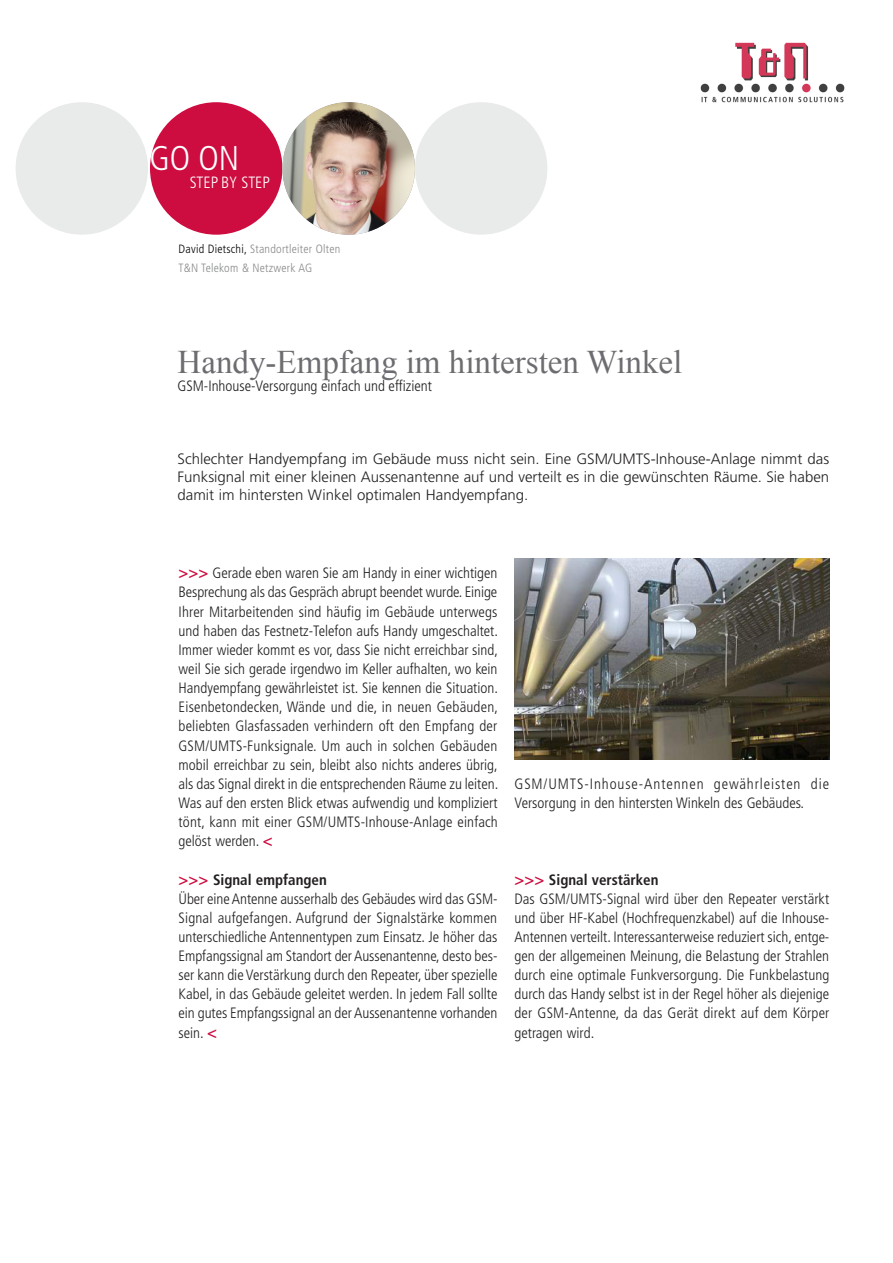
<style>
.page{position:relative;width:893px;height:1263px;background:#fff}
.page>*{position:absolute;margin:0;border:0;box-sizing:border-box;transform-origin:0 0}
.t1{font:300 condensed 34.35px "Frutiger LT Std";color:#fff}
.Titel_Titel{font:33px "Times New Roman";color:#6c6d70}
.t2{font:300 condensed 16.35px "Frutiger LT Std";color:#fff}
.lauftext{font:300 condensed 15px/19.2px "Frutiger LT Std";color:#231f20;text-align:justify}
.lead{font:300 15px/18px "Frutiger LT Std";color:#231f20;text-align:justify}
.Titel_Titel-2{font:300 condensed 15px "Frutiger LT Std";color:#231f20}
.lauftext_bolt{font:700 condensed 15px "Frutiger LT Std";color:#231f20}
.t3{font:300 condensed 12px "Frutiger LT Std";letter-spacing:.02em;color:#87898c}
.s1{color:#000}
.s2{font-weight:700;font-size:16.5px;color:#cd0d40}
.s3{font-size:16.5px;color:#cd0d40}
</style>
<div class="page">
<div style="left:415px;top:102px;width:132px;height:133px;background:#e9eaea;border-radius:50%"></div>
<div style="left:150px;top:102px;width:132px;height:133px;background:#cd0d40;border-radius:50%"></div>
<img style="left:700px;top:42px;width:145px;height:61px">
<div style="left:16px;top:102px;width:132px;height:133px;background:#e9eaea;border-radius:50%"></div>
<img style="left:282px;top:102px;width:133px;height:133px;border-radius:66px">
<img style="left:514px;top:558px;width:315px;height:201px">
<p class="t1" style="left:149px;top:139px;width:91px">GO ON</p>
<p class="t2" style="left:190px;top:173px;width:82px">STEP BY STEP</p>
<p class="t3" style="left:179px;top:242px;width:163px"><span class="s1">David Dietschi,</span> Standortleiter Olten</p>
<p class="t3" style="left:179px;top:261px;width:135px">T&amp;N Telekom &amp; Netzwerk AG</p>
<p class="Titel_Titel" style="left:178px;top:338px;width:506px">Handy-Empfang im hintersten Winkel</p>
<p class="Titel_Titel-2" style="left:178px;top:377px;width:256px">GSM-Inhouse-Versorgung einfach und effizient</p>
<p class="lead" style="left:178px;top:450px;width:653px">Schlechter Handyempfang im Gebäude muss nicht sein. Eine GSM/UMTS-Inhouse-Anlage nimmt das Funksignal mit einer kleinen Aussenantenne auf und verteilt es in die gewünschten Räume. Sie haben damit im hintersten Winkel optimalen Handyempfang.</p>
<p class="lauftext" style="left:179px;top:564px;width:321px"><span class="s2">&gt;&gt;&gt;</span> Gerade eben waren Sie am Handy in einer wichtigen Besprechung als das Gespräch abrupt beendet wurde. Einige Ihrer Mitarbeitenden sind häufig im Gebäude unterwegs und haben das Festnetz-Telefon aufs Handy umgeschaltet.<br>Immer wieder kommt es vor, dass Sie nicht erreichbar sind, weil Sie sich gerade irgendwo im Keller aufhalten, wo kein Handyempfang gewährleistet ist. Sie kennen die Situation.<br>Eisenbetondecken, Wände und die, in neuen Gebäuden, beliebten Glasfassaden verhindern oft den Empfang der GSM/UMTS-Funksignale. Um auch in solchen Gebäuden mobil erreichbar zu sein, bleibt also nichts anderes übrig, als das Signal direkt in die entsprechenden Räume zu leiten.<br>Was auf den ersten Blick etwas aufwendig und kompliziert tönt, kann mit einer GSM/UMTS-Inhouse-Anlage einfach gelöst werden. <span class="s2">&lt;</span></p>
<p class="lauftext_bolt" style="left:179px;top:870px;width:150px"><span class="s3">&gt;&gt;&gt;</span> Signal empfangen</p>
<p class="lauftext" style="left:179px;top:889px;width:320px">Über eine Antenne ausserhalb des Gebäudes wird das GSM-Signal aufgefangen. Aufgrund der Signalstärke kommen unterschiedliche Antennentypen zum Einsatz. Je höher das Empfangssignal am Standort der Aussenantenne, desto bes&shy;ser kann die Verstärkung durch den Repeater, über spezielle Kabel, in das Gebäude geleitet werden. In jedem Fall sollte ein gutes Empfangssignal an der Aussenantenne vorhanden sein. <span class="s2">&lt;</span></p>
<p class="lauftext" style="left:514px;top:774px;width:316px">GSM/UMTS-Inhouse-Antennen gewährleisten die<br>Versorgung in den hintersten Winkeln des Gebäudes.</p>
<p class="lauftext_bolt" style="left:514px;top:870px;width:145px"><span class="s3">&gt;&gt;&gt;</span> Signal verstärken</p>
<p class="lauftext" style="left:514px;top:889px;width:316px">Das GSM/UMTS-Signal wird über den Repeater verstärkt und über HF-Kabel (Hochfrequenzkabel) auf die Inhouse-Antennen verteilt. Interessanterweise reduziert sich, entge&shy;gen der allgemeinen Meinung, die Belastung der Strahlen durch eine optimale Funkversorgung. Die Funkbelastung durch das Handy selbst ist in der Regel höher als diejenige der GSM-Antenne, da das Gerät direkt auf dem Körper getragen wird.</p>
</div>
